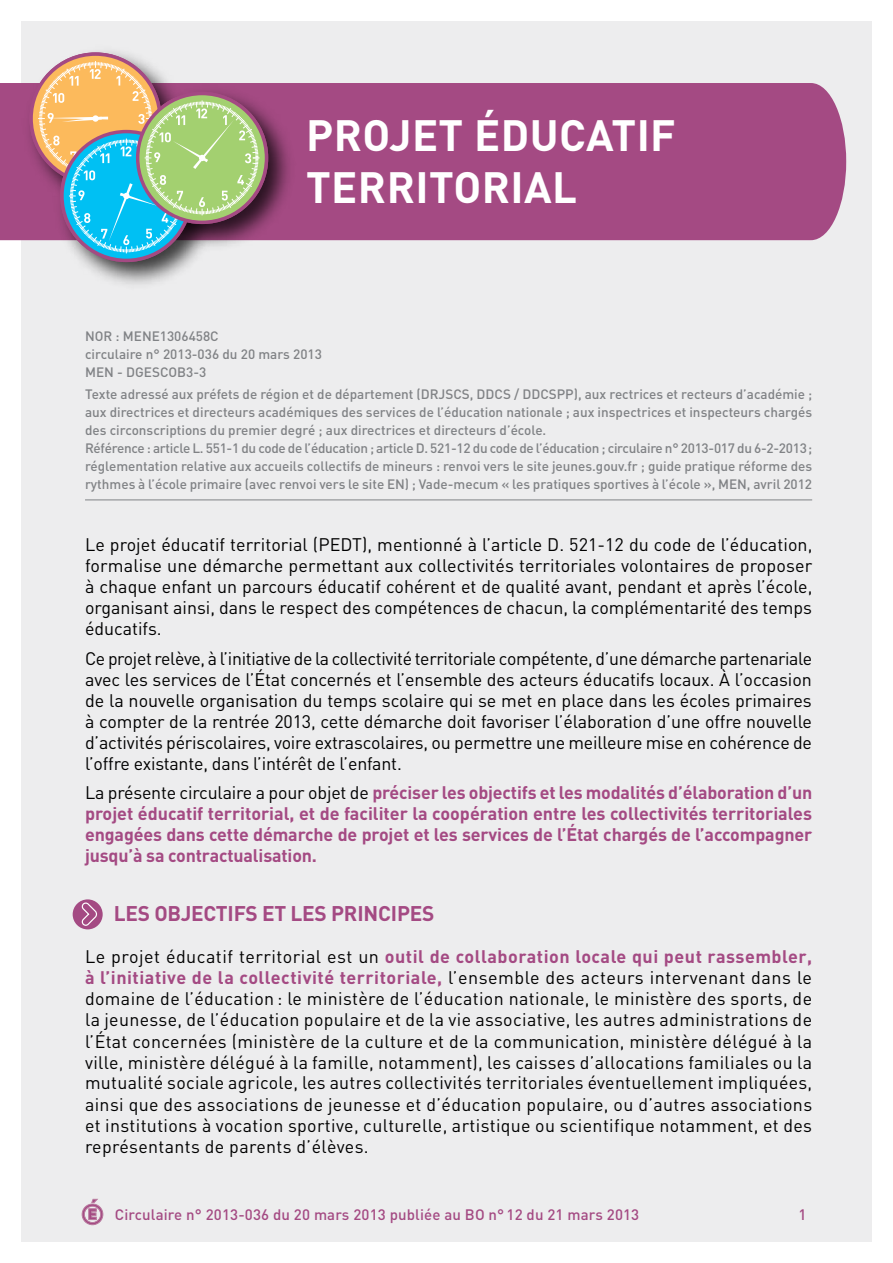
<style>
.page{position:relative;width:893px;height:1263px;background:#fff}
.page>*{position:absolute;margin:0;border:0;box-sizing:border-box;transform-origin:0 0}
.t1{font:700 43.35px/51.9px "DIN";letter-spacing:.01em;color:#fff}
.t2{font:700 21px "DIN";color:#a44a83}
.t3{font:18px/21px "DIN";color:#000;text-align:justify}
.t4{font:700 18px/21px "DIN";letter-spacing:-.01em;color:#a44a83;text-align:justify}
.t5{font:500 15px "DIN";letter-spacing:.01em;color:#a44a83}
.t6{font:500 13.5px/18px "DIN";color:#808285}
.s1{font-weight:400;color:#000}
.s2{font-weight:700;color:#a44a83}
</style>
<div class="page">
<div style="left:21px;top:21px;width:851px;height:1221px;background:#ededee"></div>
<svg style="left:82px;top:1199px;width:21px;height:26px"></svg>
<div style="left:0;top:83px;width:847px;height:158px;background:#a44a83"></div>
<img style="left:17px;top:51px;width:126px;height:167px">
<img style="left:74px;top:253px;width:122px;height:32px">
<img style="left:148px;top:83px;width:153px;height:174px">
<svg style="left:31px;top:54px;width:129px;height:129px"></svg>
<svg style="left:38px;top:61px;width:222px;height:192px;background:#9eb39d"></svg>
<div style="left:73px;top:899px;width:30px;height:30px;background:#a44a83;border-radius:50%"></div>
<svg style="left:80px;top:901px;width:19px;height:25px"></svg>
<hr style="left:85px;top:499px;width:727px;height:1px;background:#808285">
<h1 class="t1" style="left:306px;top:108px;width:371px">PROJET ÉDUCATIF<br>TERRITORIAL</h1>
<p class="t6" style="left:85px;top:326px;width:238px">NOR : MENE1306458C<br>circulaire n° 2013-036 du 20 mars 2013<br>MEN - DGESCOB3-3</p>
<p class="t6" style="left:85px;top:385px;width:729px">Texte adressé aux préfets de région et de département (DRJSCS, DDCS / DDCSPP), aux rectrices et recteurs d’académie ; aux directrices et directeurs académiques des services de l’éducation nationale ; aux inspectrices et inspecteurs chargés des circonscriptions du premier degré ; aux directrices et directeurs d’école.<br>Référence : article L. 551-1 du code de l’éducation ; article D. 521-12 du code de l’éducation ; circulaire n° 2013-017 du 6-2-2013; réglementation relative aux accueils collectifs de mineurs : renvoi vers le site jeunes.gouv.fr ; guide pratique réforme des rythmes à l’école primaire (avec renvoi vers le site EN) ; Vade-mecum « les pratiques sportives à l’école », MEN, avril 2012</p>
<p class="t3" style="left:85px;top:534px;width:729px">Le projet éducatif territorial (PEDT), mentionné à l’article D. 521-12 du code de l’éducation, formalise une démarche permettant aux collectivités territoriales volontaires de proposer à chaque enfant un parcours éducatif cohérent et de qualité avant, pendant et après l’école, organisant ainsi, dans le respect des compétences de chacun, la complémentarité des temps éducatifs.</p>
<p class="t3" style="left:85px;top:648px;width:729px">Ce projet relève, à l’initiative de la collectivité territoriale compétente, d’une démarche partenariale avec les services de l’État concernés et l’ensemble des acteurs éducatifs locaux. À l’occasion de la nouvelle organisation du temps scolaire qui se met en place dans les écoles primaires à compter de la rentrée 2013, cette démarche doit favoriser l’élaboration d’une offre nouvelle d’activités périscolaires, voire extrascolaires, ou permettre une meilleure mise en cohérence de l’offre existante, dans l’intérêt de l’enfant.</p>
<p class="t4" style="left:85px;top:782px;width:729px"><span class="s1">La présente circulaire a pour objet de</span> préciser les objectifs et les modalités d’élaboration d’un projet éducatif territorial, et de faciliter la coopération entre les collectivités territoriales engagées dans cette démarche de projet et les services de l’État chargés de l’accompagner jusqu’à sa contractualisation.</p>
<p class="t2" style="left:85px;top:900px;width:108px">■ Les objectif</p>
<p class="t2" style="left:245px;top:900px;width:145px">s etles principe</p>
<p class="t2" style="left:422px;top:900px;width:14px">s</p>
<p class="t3" style="left:85px;top:946px;width:729px">Le projet éducatif territorial est un <span class="s2">outil de collaboration locale qui peut rassembler, à l’initiative de la collectivité territoriale,</span> l’ensemble des acteurs intervenant dans le domaine de l’éducation : le ministère de l’éducation nationale, le ministère des sports, de la jeunesse, de l’éducation populaire et de la vie associative, les autres administrations de l’État concernées (ministère de la culture et de la communication, ministère délégué à la ville, ministère délégué à la famille, notamment), les caisses d’allocations familiales ou la mutualité sociale agricole, les autres collectivités territoriales éventuellement impliquées, ainsi que des associations de jeunesse et d’éducation populaire, ou d’autres associations et institutions à vocation sportive, culturelle, artistique ou scientifique notamment, et des représentants de parents d’élèves.</p>
<p class="t5" style="left:115px;top:1205px;width:526px">Circulaire n° 2013-036 du 20 mars 2013 publiée au BO n° 12 du 21 mars 2013</p>
<p class="t5" style="left:798px;top:1205px;width:9px">1</p>
</div>
